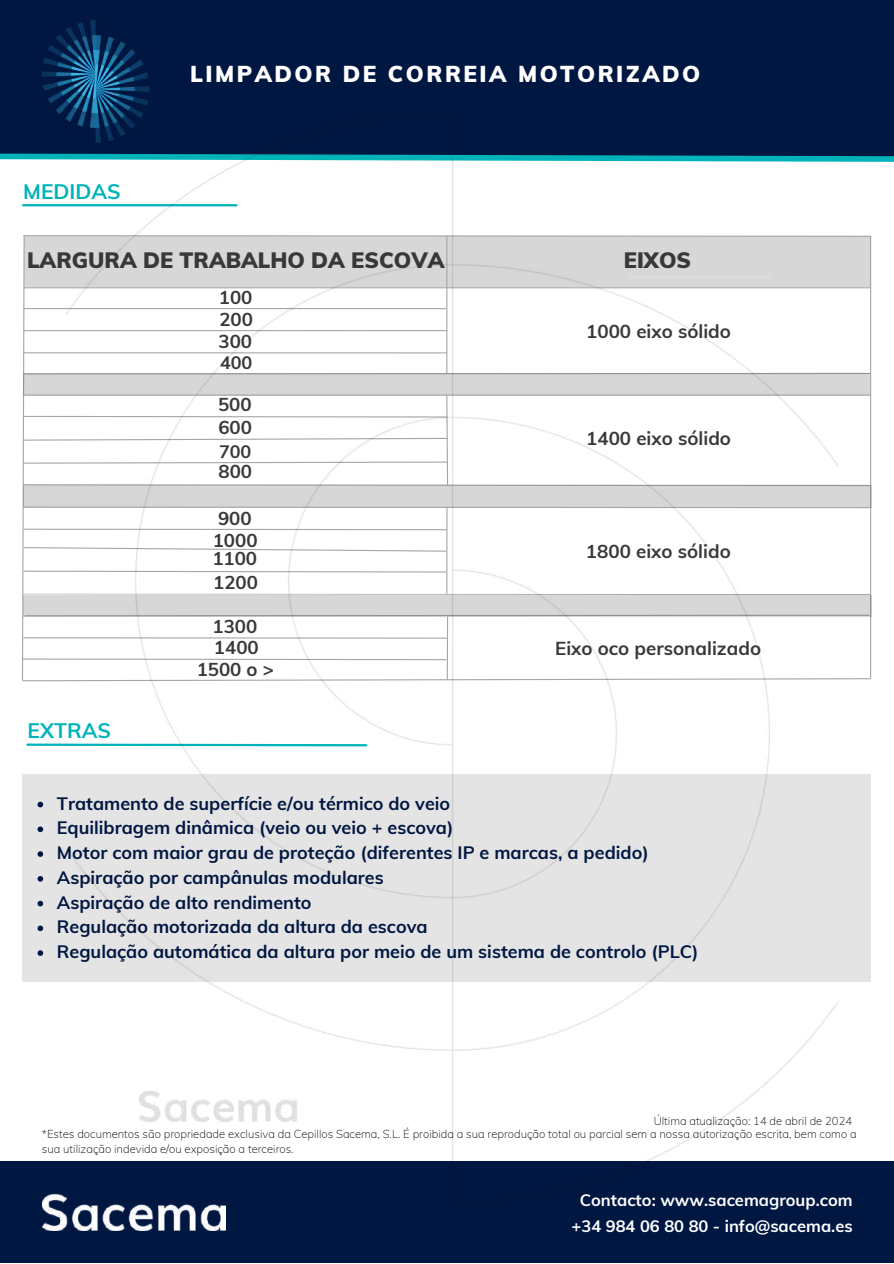
<style>
.page{position:relative;width:894px;height:1264px;background:#fff}
.page>*{position:absolute;margin:0;border:0;box-sizing:border-box;transform-origin:0 0}
.t1{font:900 22.5px "Muli";letter-spacing:.11em;color:#fff}
.t2{font:900 21.75px "Muli";color:#383838}
.t3{font:700 21px "Muli";color:#00b3b9}
.t4{font:700 18.75px "Muli";color:#383838}
.t5{font:700 18.6px/22.6px "Muli";color:#383838}
.t6{font:700 18px/24.8px "Muli";color:#001742}
.t7{font:700 18px "Muli";color:#383838}
.t8{font:700 16.5px/25.8px "Muli";color:#fff;text-align:center}
.t9{font:200 11.25px/15px "Muli";color:#000}
</style>
<div class="page">
<div style="left:0;top:0;width:893px;height:159px;background:#001742"></div>
<img style="left:42px;top:20px;width:108px;height:100px">
<svg style="left:0;top:153px;width:893px;height:9px"></svg>
<hr style="left:23px;top:204px;width:213px;height:2px;background:#00b3b9">
<svg style="left:22px;top:235px;width:849px;height:447px"></svg>
<div style="left:22px;top:774px;width:847px;height:207px;background:#e4e4e4"></div>
<svg style="left:37px;top:801px;width:6px;height:6px"></svg>
<svg style="left:37px;top:826px;width:6px;height:6px"></svg>
<svg style="left:37px;top:851px;width:6px;height:5px"></svg>
<svg style="left:37px;top:876px;width:6px;height:5px"></svg>
<svg style="left:37px;top:900px;width:6px;height:6px"></svg>
<svg style="left:37px;top:925px;width:6px;height:6px"></svg>
<svg style="left:37px;top:950px;width:6px;height:5px"></svg>
<svg style="left:26px;top:743px;width:41px;height:3px"></svg>
<div style="left:0;top:1161px;width:893px;height:101px;background:#001742"></div>
<img style="left:42px;top:1194px;width:184px;height:36px">
<img style="left:67px;top:113px;width:770px;height:1089px">
<p class="t3" style="left:23px;top:178px;width:99px">MEDIDAS</p>
<p class="t1" style="left:190px;top:60px;width:511px">LIMPADOR DE CORREIA MOTORIZADO</p>
<p class="t2" style="left:27px;top:246px;width:419px">LARGURA DE TRABALHO DA ESCOVA</p>
<p class="t5" style="left:219px;top:286px;width:35px">100</p>
<p class="t5" style="left:219px;top:307px;width:35px">200</p>
<p class="t4" style="left:218px;top:329px;width:35px">300</p>
<p class="t7" style="left:220px;top:351px;width:34px">400</p>
<p class="t5" style="left:218px;top:393px;width:35px">500<br>600</p>
<p class="t7" style="left:219px;top:440px;width:34px">700</p>
<p class="t5" style="left:218px;top:459px;width:35px">800</p>
<p class="t5" style="left:212px;top:497px;width:46px;line-height:40.5px;text-align:center">900<br>1100</p>
<p class="t5" style="left:213px;top:528px;width:46px">1000</p>
<p class="t5" style="left:213px;top:570px;width:46px">1200</p>
<p class="t5" style="left:212px;top:615px;width:46px">1300</p>
<p class="t2" style="left:623px;top:246px;width:69px">EIXOS</p>
<p class="t4" style="left:586px;top:319px;width:146px">1000 eixo sólido</p>
<p class="t4" style="left:586px;top:426px;width:146px">1400 eixo sólido</p>
<p class="t4" style="left:586px;top:539px;width:146px">1800 eixo sólido</p>
<p class="t5" style="left:214px;top:636px;width:46px">1400</p>
<p class="t4" style="left:555px;top:636px;width:207px">Eixo oco personalizado</p>
<p class="t3" style="left:28px;top:717px;width:85px">EXTRAS</p>
<p class="t5" style="left:197px;top:657px;width:79px">1500 o &gt;</p>
<p class="t6" style="left:57px;top:790px;width:643px">Tratamento de superfície e/ou térmico do veio<br>Equilibragem dinâmica (veio ou veio + escova)<br>Motor com maior grau de proteção (diferentes IP e marcas, a pedido)<br>Aspiração por campânulas modulares<br>Aspiração de alto rendimento<br>Regulação motorizada da altura da escova<br>Regulação automática da altura por meio de um sistema de controlo (PLC)</p>
<p class="t9" style="left:653px;top:1112px;width:200px">Última atualização: 14 de abril de 2024</p>
<p class="t9" style="left:42px;top:1126px;width:816px">*Estes documentos são propriedade exclusiva da Cepillos Sacema, S.L. É proibida a sua reprodução total ou parcial sem a nossa autorização escrita, bem como a sua utilização indevida e/ou exposição a terceiros.</p>
<p class="t8" style="left:571px;top:1186px;width:282px">Contacto: www.sacemagroup.com +34 984 06 80 80 - info@sacema.es</p>
</div>
